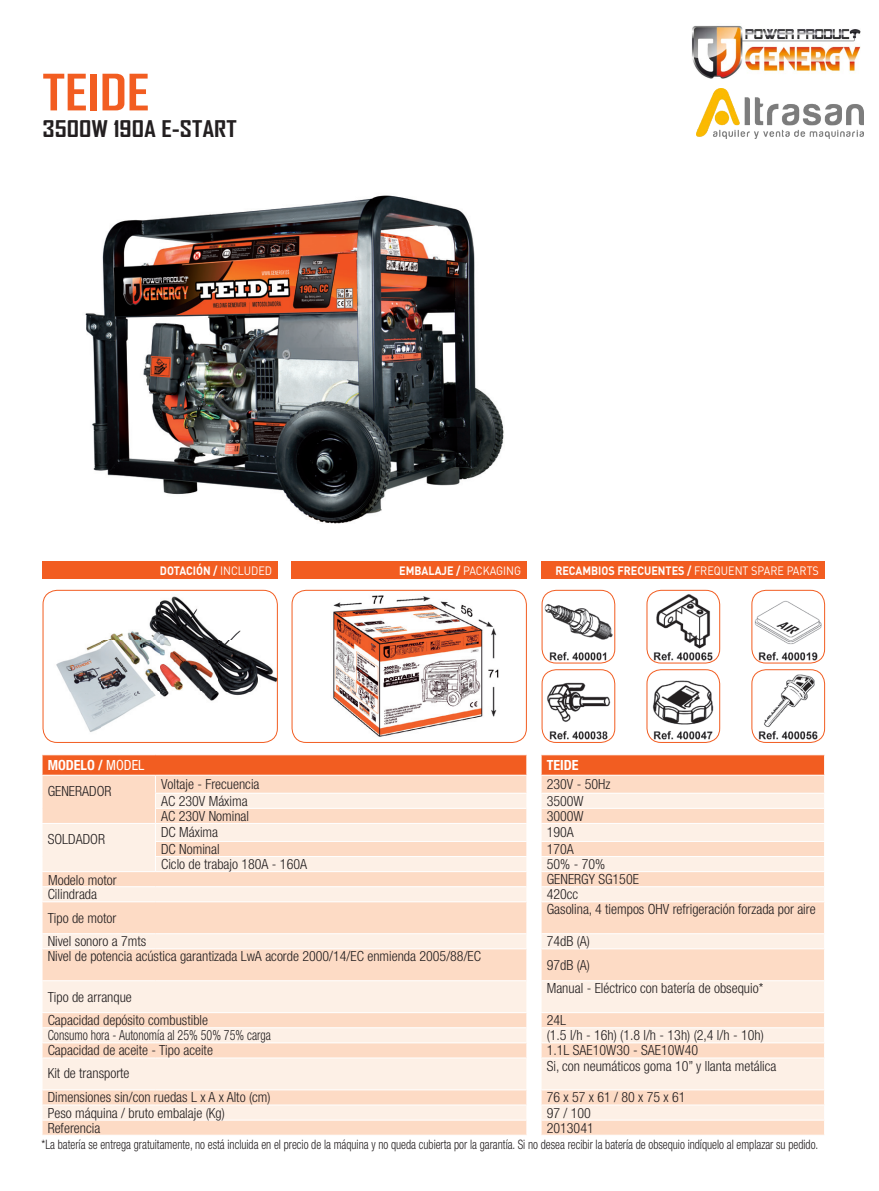
<style>
.page{position:relative;width:879px;height:1191px;background:#fff}
.page>*{position:absolute;margin:0;border:0;box-sizing:border-box;transform-origin:0 0}
.t1{font:700 48px "Agency FB";color:#f25d21;scale:1.2 1}
.t2{font:700 22px "Agency FB";color:#231f20;scale:1.2 1}
.t3{font:300 condensed 14px "Helvetica Neue LT Std";color:#231f20}
.t4{font:300 condensed 14px "Helvetica Neue LT Std";color:#231f20;scale:.86 1}
.t5{font:700 condensed 14px "Helvetica Neue LT Std";color:#fff}
.t6{font:300 condensed 13px "Helvetica Neue LT Std";color:#231f20;scale:.88 1}
.t7{font:700 12px "DIN";color:#fff;scale:.9 1}
.s1{font-weight:400}
</style>
<div class="page">
<div style="left:541px;top:561px;width:283px;height:17px;background:#f25d21"></div>
<div style="left:291px;top:561px;width:236px;height:17px;background:#f25d21"></div>
<div style="left:43px;top:561px;width:235px;height:17px;background:#f25d21"></div>
<img style="left:43px;top:590px;width:234px;height:152px">
<div style="left:43px;top:590px;width:235px;height:153px;border:1px solid #f25d21;border-radius:14px"></div>
<img style="left:333px;top:595px;width:166px;height:142px">
<div style="left:291px;top:590px;width:236px;height:153px;border:1px solid #f25d21;border-radius:14px"></div>
<img style="left:85px;top:195px;width:419px;height:329px">
<svg style="left:42px;top:754px;width:783px;height:381px;background:#fce0ce"></svg>
<hr style="left:541px;top:1134px;width:284px;height:1px;background:#fff">
<img style="left:542px;top:590px;width:73px;height:73px">
<div style="left:541px;top:590px;width:74px;height:73px;border:1px solid #f25d21;border-radius:14px"></div>
<img style="left:543px;top:670px;width:72px;height:72px">
<div style="left:541px;top:669px;width:74px;height:74px;border:1px solid #f25d21;border-radius:14px"></div>
<img style="left:647px;top:590px;width:72px;height:73px">
<div style="left:646px;top:590px;width:74px;height:73px;border:1px solid #f25d21;border-radius:14px"></div>
<img style="left:648px;top:670px;width:71px;height:72px">
<div style="left:646px;top:669px;width:74px;height:74px;border:1px solid #f25d21;border-radius:14px"></div>
<img style="left:752px;top:590px;width:72px;height:73px">
<div style="left:751px;top:590px;width:74px;height:73px;border:1px solid #f25d21;border-radius:14px"></div>
<img style="left:753px;top:670px;width:71px;height:72px">
<div style="left:751px;top:669px;width:74px;height:74px;border:1px solid #f25d21;border-radius:14px"></div>
<img style="left:692px;top:25px;width:168px;height:54px">
<img style="left:696px;top:88px;width:167px;height:50px">
<h1 class="t1" style="left:43px;top:63px;width:91px">TEIDE</h1>
<h2 class="t2" style="left:43px;top:115px;width:163px">3500W 190A E-START</h2>
<p class="t7" style="left:160px;top:563px;width:126px">DOTACIÓN / <span class="s1">INCLUDED</span></p>
<p class="t7" style="left:399px;top:563px;width:137px">EMBALAJE / <span class="s1">PACKAGING</span></p>
<p class="t7" style="left:555px;top:563px;width:294px">RECAMBIOS FRECUENTES / <span class="s1">FREQUENT SPARE PARTS</span></p>
<p class="t5" style="left:48px;top:756px;width:98px">MODELO / <span class="s1">MODEL</span></p>
<p class="t5" style="left:547px;top:756px;width:33px">TEIDE</p>
<p class="t3" style="left:48px;top:783px;width:65px">GENERADOR</p>
<p class="t3" style="left:161px;top:776px;width:100px">Voltaje - Frecuencia</p>
<p class="t3" style="left:547px;top:776px;width:65px">230V - 50Hz</p>
<p class="t3" style="left:161px;top:792px;width:88px">AC 230V Máxima</p>
<p class="t3" style="left:547px;top:792px;width:38px">3500W</p>
<p class="t3" style="left:161px;top:808px;width:90px">AC 230V Nominal</p>
<p class="t3" style="left:547px;top:808px;width:38px">3000W</p>
<p class="t3" style="left:48px;top:831px;width:59px">SOLDADOR</p>
<p class="t3" style="left:161px;top:824px;width:59px">DC Máxima</p>
<p class="t3" style="left:547px;top:824px;width:29px">190A</p>
<p class="t3" style="left:161px;top:841px;width:60px">DC Nominal</p>
<p class="t3" style="left:547px;top:841px;width:29px">170A</p>
<p class="t3" style="left:161px;top:856px;width:147px">Ciclo de trabajo 180A - 160A</p>
<p class="t3" style="left:547px;top:856px;width:60px">50% - 70%</p>
<p class="t3" style="left:48px;top:871px;width:70px">Modelo motor</p>
<p class="t3" style="left:547px;top:871px;width:94px">GENERGY SG150E</p>
<p class="t3" style="left:48px;top:886px;width:51px">Cilindrada</p>
<p class="t3" style="left:547px;top:886px;width:33px">420cc</p>
<p class="t3" style="left:48px;top:909px;width:70px">Tipo de motor</p>
<p class="t3" style="left:547px;top:901px;width:270px">Gasolina, 4 tiempos OHV refrigeración forzada por aire</p>
<p class="t3" style="left:48px;top:933px;width:100px">Nivel sonoro a 7mts</p>
<p class="t3" style="left:547px;top:933px;width:45px">74dB (A)</p>
<p class="t3" style="left:48px;top:948px;width:435px">Nivel de potencia acústica garantizada LwA acorde 2000/14/EC enmienda 2005/88/EC</p>
<p class="t3" style="left:547px;top:956px;width:45px">97dB (A)</p>
<p class="t3" style="left:48px;top:988px;width:86px">Tipo de arranque</p>
<p class="t3" style="left:547px;top:980px;width:218px">Manual - Eléctrico con batería de obsequio*</p>
<p class="t3" style="left:48px;top:1012px;width:162px">Capacidad depósito combustible</p>
<p class="t3" style="left:547px;top:1012px;width:21px">24L</p>
<p class="t4" style="left:48px;top:1027px;width:261px">Consumo hora - Autonomía al 25% 50% 75% carga</p>
<p class="t3" style="left:547px;top:1027px;width:219px">(1.5 l/h - 16h) (1.8 l/h - 13h) (2,4 l/h - 10h)</p>
<p class="t3" style="left:48px;top:1042px;width:167px">Capacidad de aceite - Tipo aceite</p>
<p class="t3" style="left:547px;top:1042px;width:153px">1.1L SAE10W30 - SAE10W40</p>
<p class="t3" style="left:48px;top:1065px;width:83px">Kit de transporte</p>
<p class="t3" style="left:547px;top:1057px;width:231px">Si, con neumáticos goma 10” y llanta metálica</p>
<p class="t3" style="left:48px;top:1089px;width:224px">Dimensiones sin/con ruedas L x A x Alto (cm)</p>
<p class="t3" style="left:547px;top:1089px;width:140px">76 x 57 x 61 / 80 x 75 x 61</p>
<p class="t3" style="left:48px;top:1104px;width:179px">Peso máquina / bruto embalaje (Kg)</p>
<p class="t3" style="left:547px;top:1104px;width:46px">97 / 100</p>
<p class="t3" style="left:48px;top:1119px;width:54px">Referencia</p>
<p class="t3" style="left:547px;top:1119px;width:49px">2013041</p>
<p class="t6" style="left:42px;top:1137px;width:884px">*La batería se entrega gratuitamente, no está incluida en el precio de la máquina y no queda cubierta por la garantía. Si no desea recibir la batería de obsequio indíquelo al emplazar su pedido.</p>
</div>
